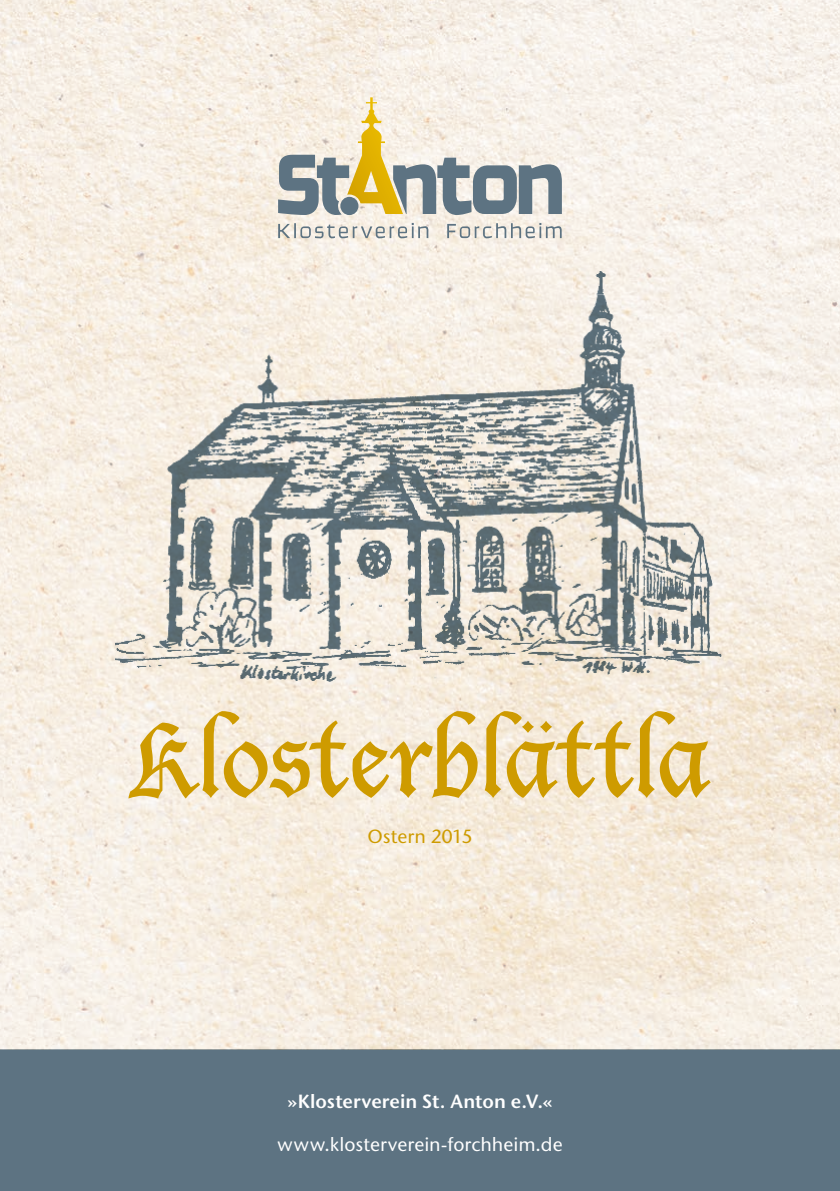
<style>
.page{position:relative;width:840px;height:1191px;background:#fff}
.page>*{position:absolute;margin:0;border:0;box-sizing:border-box;transform-origin:0 0}
.t1{font:100px "Lucida Blackletter";letter-spacing:-.015em;color:#ce9b00}
.t2{font:500 20px "Stone Sans Itc T";color:#fff}
.t3{font:20px "Stone Sans Itc T Semi";letter-spacing:.005em;color:#fff}
.t4{font:500 20px "Stone Sans Itc T";color:#ce9b00}
</style>
<div class="page">
<div style="left:0;top:1049px;width:839px;height:142px;background:#5d7382"></div>
<img style="left:0;top:0;width:839px;height:1049px">
<svg style="left:278px;top:223px;width:283px;height:15px;background:#d3d1cc"></svg>
<svg style="left:278px;top:97px;width:283px;height:118px;background:#cfccbc"></svg>
<div style="left:340px;top:197px;width:18px;height:18px;background:#5d7382;border-radius:50%"></div>
<img style="left:115px;top:260px;width:609px;height:429px">
<h1 class="t1" style="left:131px;top:701px;width:579px">Klosterblättla</h1>
<p class="t4" style="left:367px;top:824px;width:107px">Ostern 2015</p>
<p class="t3" style="left:287px;top:1089px;width:267px">»Klosterverein St. Anton e.V.«</p>
<p class="t2" style="left:277px;top:1133px;width:287px">www.klosterverein-forchheim.de</p>
</div>
